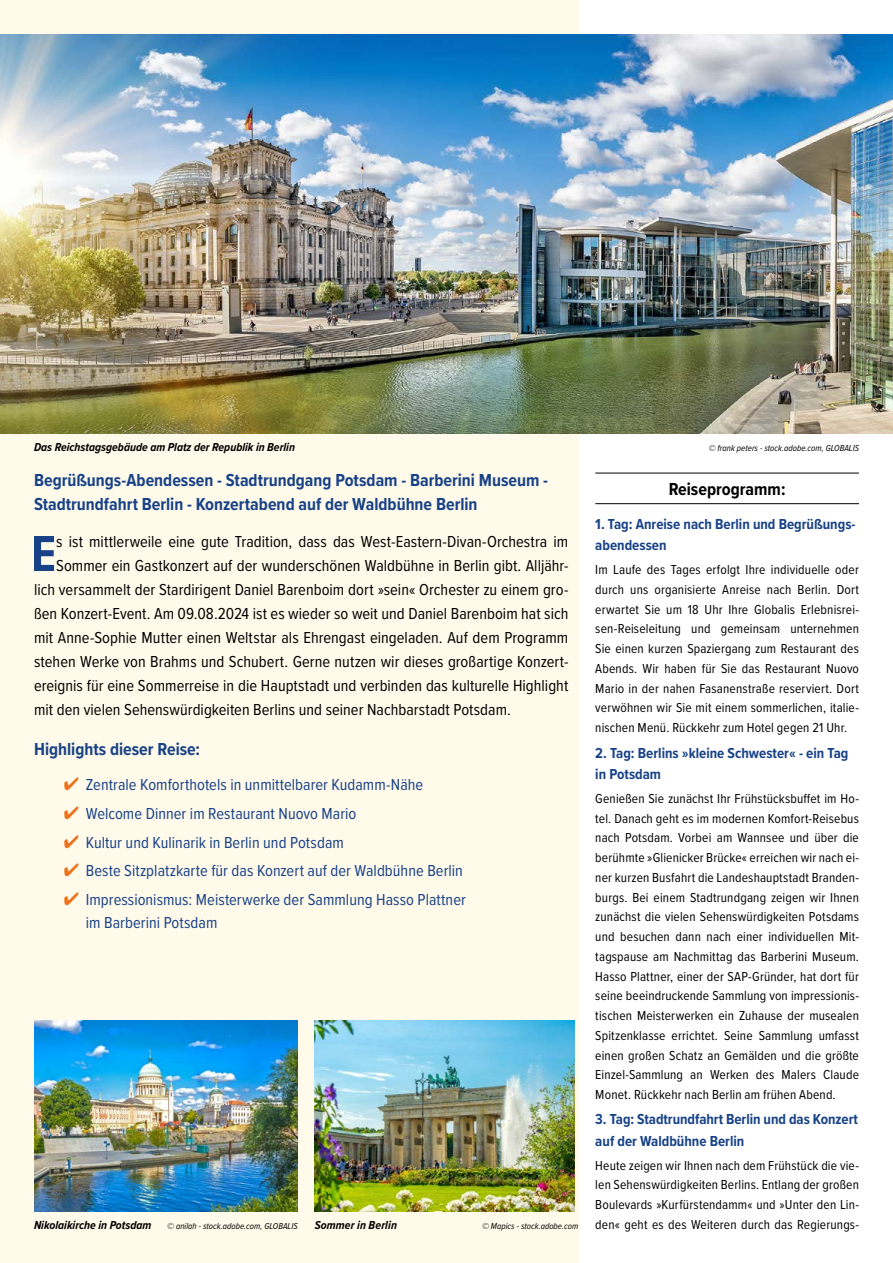
<style>
.page{position:relative;width:893px;height:1263px;background:#fff}
.page>*{position:absolute;margin:0;border:0;box-sizing:border-box;transform-origin:0 0}
.t1{font:700 52.5px "Proxima Nova Cond";color:#184287}
.t2{font:700 18px/24px "Proxima Nova Cond";color:#184287}
.t3{font:700 18px "Proxima Nova Cond";color:#000}
.t4{font:16.5px "Proxima Nova Cond";color:#000}
.t5{font:16.5px/22.5px "Proxima Nova Cond";color:#184287}
.t6{font:700 15px/21.3px "Proxima Nova Cond";color:#184287}
.t7{font:13.5px/19.8px "Proxima Nova Cond";letter-spacing:.01em;color:#000;text-align:justify}
.t8{font:italic 700 12px "Proxima Nova Cond";color:#000}
.t9{font:italic 9px "Proxima Nova Cond";color:#000}
.s1{color:#ee7219}
</style>
<div class="page">
<div style="left:0;top:0;width:579px;height:1263px;background:#fffaea"></div>
<hr style="left:595px;top:473px;width:264px;height:1px;background:#000">
<hr style="left:595px;top:503px;width:264px;height:1px;background:#000">
<img style="left:0;top:34px;width:893px;height:400px">
<img style="left:315px;top:1020px;width:259px;height:192px">
<img style="left:34px;top:1020px;width:264px;height:192px">
<p class="t8" style="left:34px;top:438px;width:262px">Das Reichstagsgebäude am Platz der Republik in Berlin</p>
<p class="t9" style="left:709px;top:441px;width:152px">© frank peters - stock.adobe.com, GLOBALIS</p>
<h2 class="t2" style="left:34px;top:468px;width:516px">Begrüßungs-Abendessen - Stadtrundgang Potsdam - Barberini Museum -<br>Stadtrundfahrt Berlin - Konzertabend auf der Waldbühne Berlin</h2>
<h1 class="t1" style="left:31px;top:515px;width:27px">E</h1>
<p class="t4" style="left:56px;top:529px;width:514px">s ist mittlerweile eine gute Tradition, dass das West-Eastern-Divan-Orchestra im</p>
<p class="t4" style="left:56px;top:553px;width:514px">Sommer ein Gastkonzert auf der wunderschönen Waldbühne in Berlin gibt. Alljähr-</p>
<p class="t4" style="left:34px;top:577px;width:536px">lich versammelt der Stardirigent Daniel Barenboim dort »sein« Orchester zu einem gro-</p>
<p class="t4" style="left:34px;top:601px;width:536px">ßen Konzert-Event. Am 09.08.2024 ist es wieder so weit und Daniel Barenboim hat sich</p>
<p class="t4" style="left:34px;top:625px;width:536px">mit Anne-Sophie Mutter einen Weltstar als Ehrengast eingeladen. Auf dem Programm</p>
<p class="t4" style="left:34px;top:649px;width:536px">stehen Werke von Brahms und Schubert. Gerne nutzen wir dieses großartige Konzert-</p>
<p class="t4" style="left:34px;top:673px;width:536px">ereignis für eine Sommerreise in die Hauptstadt und verbinden das kulturelle Highlight</p>
<p class="t4" style="left:34px;top:697px;width:478px">mit den vielen Sehenswürdigkeiten Berlins und seiner Nachbarstadt Potsdam.</p>
<h2 class="t2" style="left:34px;top:736px;width:168px">Highlights dieser Reise:</h2>
<p class="t5" style="left:64px;top:772px;width:361px"><span class="s1">✔</span> Zentrale Komforthotels in unmittelbarer Kudamm-Nähe</p>
<p class="t5" style="left:64px;top:801px;width:294px"><span class="s1">✔</span> Welcome Dinner im Restaurant Nuovo Mario</p>
<p class="t5" style="left:64px;top:830px;width:282px"><span class="s1">✔</span> Kultur und Kulinarik in Berlin und Potsdam</p>
<p class="t5" style="left:64px;top:859px;width:401px"><span class="s1">✔</span> Beste Sitzplatzkarte für das Konzert auf der Waldbühne Berlin</p>
<p class="t5" style="left:86px;top:888px;width:382px;text-indent:-22px"><span class="s1">✔</span> Impressionismus: Meisterwerke der Sammlung Hasso Plattner im Barberini Potsdam</p>
<p class="t8" style="left:34px;top:1216px;width:119px">Nikolaikirche in Potsdam</p>
<p class="t9" style="left:167px;top:1219px;width:132px">© anilah - stock.adobe.com, GLOBALIS</p>
<p class="t8" style="left:315px;top:1216px;width:84px">Sommer in Berlin</p>
<p class="t9" style="left:482px;top:1219px;width:98px">© Mapics - stock.adobe.com</p>
<h2 class="t3" style="left:669px;top:475px;width:118px">Reiseprogramm:</h2>
<p class="t6" style="left:595px;top:513px;width:262px">1. Tag: Anreise nach Berlin und Begrüßungs&shy;abendessen</p>
<p class="t7" style="left:595px;top:559px;width:265px">Im Laufe des Tages erfolgt Ihre individuelle oder durch uns organisierte Anreise nach Berlin. Dort erwartet Sie um 18 Uhr Ihre Globalis Erlebnisrei&shy;sen-Reiseleitung und gemeinsam unternehmen Sie einen kurzen Spaziergang zum Restaurant des Abends. Wir haben für Sie das Restaurant Nuovo Mario in der nahen Fasanenstraße reserviert. Dort verwöhnen wir Sie mit einem sommerlichen, italie&shy;nischen Menü. Rückkehr zum Hotel gegen 21 Uhr.</p>
<p class="t6" style="left:595px;top:741px;width:255px">2. Tag: Berlins »kleine Schwester« - ein Tag in Potsdam</p>
<p class="t7" style="left:595px;top:788px;width:265px">Genießen Sie zunächst Ihr Frühstücksbuffet im Ho&shy;tel. Danach geht es im modernen Komfort-Reisebus nach Potsdam. Vorbei am Wannsee und über die berühmte »Glienicker Brücke« erreichen wir nach ei&shy;ner kurzen Busfahrt die Landeshauptstadt Branden&shy;burgs. Bei einem Stadtrundgang zeigen wir Ihnen zunächst die vielen Sehenswürdigkeiten Potsdams und besuchen dann nach einer individuellen Mit&shy;tagspause am Nachmittag das Barberini Museum.<br>Hasso Plattner, einer der SAP-Gründer, hat dort für seine beeindruckende Sammlung von impressionis&shy;tischen Meisterwerken ein Zuhause der musealen Spitzenklasse errichtet. Seine Sammlung umfasst einen großen Schatz an Gemälden und die größte Einzel-Sammlung an Werken des Malers Claude Monet. Rückkehr nach Berlin am frühen Abend.</p>
<p class="t6" style="left:595px;top:1108px;width:264px">3. Tag: Stadtrundfahrt Berlin und das Konzert auf der Waldbühne Berlin</p>
<p class="t7" style="left:595px;top:1155px;width:265px">Heute zeigen wir Ihnen nach dem Frühstück die vie&shy;len Sehenswürdigkeiten Berlins. Entlang der großen Boulevards »Kurfürstendamm« und »Unter den Lin&shy;den« geht es des Weiteren durch das Regierungs-</p>
</div>
